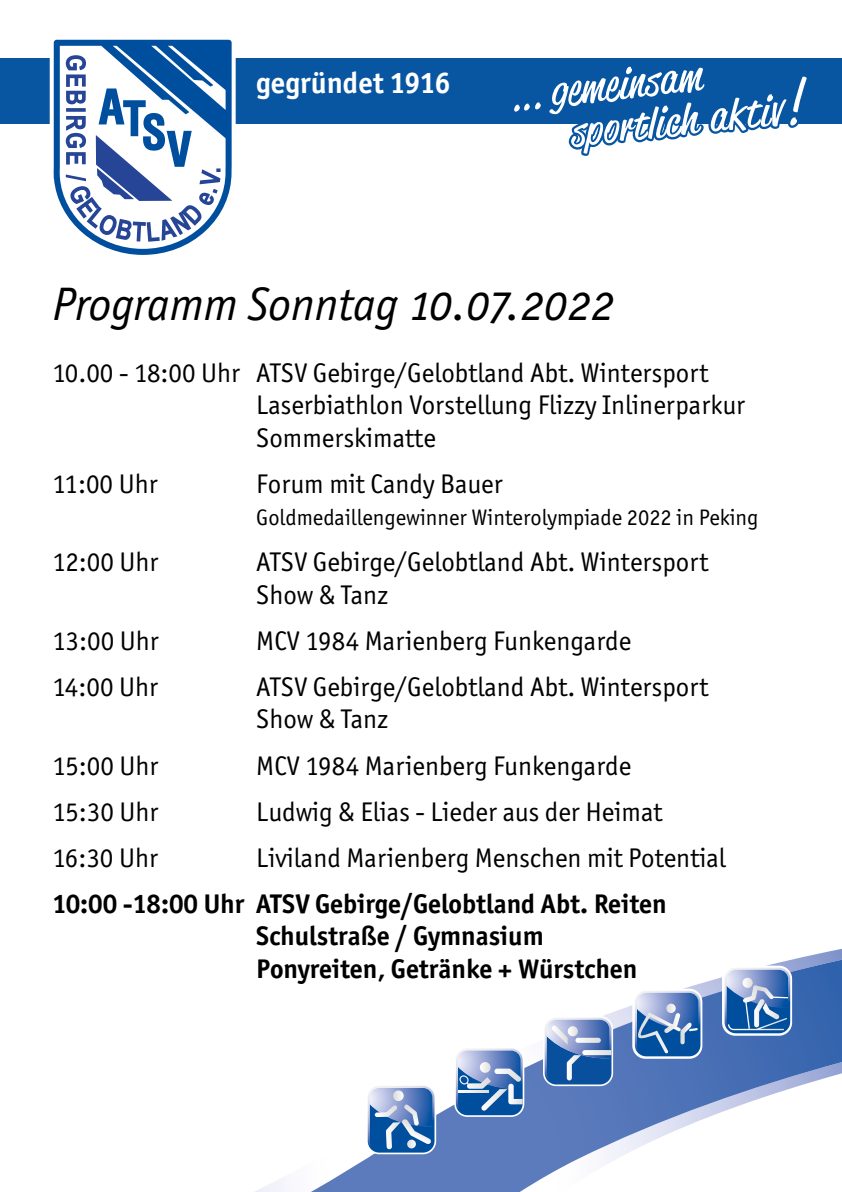
<style>
.page{position:relative;width:842px;height:1192px;background:#fff}
.page>*{position:absolute;margin:0;border:0;box-sizing:border-box;transform-origin:0 0}
.t1{font:47.1px "Officina San ITC Book Ital OS";color:#000}
.t2{font:700 29.9px "Officina Sans ITC";color:#fff}
.t3{font:27.05px/32.5px "Officina Sans ITC";color:#000}
.t4{font:700 27.05px/32.5px "Officina Sans ITC";color:#000}
.t5{font:22.5px "Officina Sans ITC";color:#000}
</style>
<div class="page">
<svg style="left:311px;top:960px;width:531px;height:232px"></svg>
<svg style="left:632px;top:989px;width:70px;height:70px"></svg>
<svg style="left:635px;top:991px;width:65px;height:65px;background:#5e89bf"></svg>
<svg style="left:543px;top:1016px;width:70px;height:70px"></svg>
<svg style="left:545px;top:1018px;width:66px;height:66px;background:#5f87bd"></svg>
<svg style="left:454px;top:1047px;width:70px;height:70px"></svg>
<svg style="left:456px;top:1048px;width:67px;height:67px;background:#6c93c4"></svg>
<svg style="left:722px;top:966px;width:70px;height:70px"></svg>
<svg style="left:725px;top:968px;width:65px;height:65px;background:#628bc0"></svg>
<svg style="left:366px;top:1084px;width:70px;height:70px"></svg>
<svg style="left:368px;top:1086px;width:66px;height:67px;background:#658ec1"></svg>
<div style="left:0;top:58px;width:842px;height:66px;background:#0856a2"></div>
<svg style="left:50px;top:39px;width:186px;height:140px"></svg>
<svg style="left:54px;top:40px;width:178px;height:215px"></svg>
<svg style="left:514px;top:66px;width:293px;height:90px"></svg>
<p class="t2" style="left:256px;top:64px;width:196px">gegründet 1916</p>
<h1 class="t1" style="left:52px;top:278px;width:564px">Programm Sonntag 10.07.2022</h1>
<p class="t3" style="left:256px;top:356px;width:490px;text-indent:-204px">10.00 - 18:00 Uhr ATSV Gebirge/Gelobtland Abt. Wintersport<br>Laserbiathlon Vorstellung Flizzy Inlinerparkur<br>Sommerskimatte</p>
<p class="t3" style="left:52px;top:467px;width:107px">11:00 Uhr</p>
<p class="t3" style="left:256px;top:467px;width:248px">Forum mit Candy Bauer</p>
<p class="t5" style="left:256px;top:505px;width:504px">Goldmedaillengewinner Winterolympiade 2022 in Peking</p>
<p class="t3" style="left:52px;top:546px;width:108px">12:00 Uhr</p>
<p class="t3" style="left:256px;top:546px;width:454px">ATSV Gebirge/Gelobtland Abt. Wintersport<br>Show &amp; Tanz</p>
<p class="t3" style="left:52px;top:624px;width:108px">13:00 Uhr</p>
<p class="t3" style="left:256px;top:624px;width:376px">MCV 1984 Marienberg Funkengarde</p>
<p class="t3" style="left:52px;top:670px;width:107px">14:00 Uhr</p>
<p class="t3" style="left:256px;top:670px;width:454px">ATSV Gebirge/Gelobtland Abt. Wintersport<br>Show &amp; Tanz</p>
<p class="t3" style="left:52px;top:749px;width:108px">15:00 Uhr</p>
<p class="t3" style="left:256px;top:749px;width:376px">MCV 1984 Marienberg Funkengarde</p>
<p class="t3" style="left:52px;top:795px;width:108px">15:30 Uhr</p>
<p class="t3" style="left:256px;top:795px;width:408px">Ludwig &amp; Elias - Lieder aus der Heimat</p>
<p class="t3" style="left:52px;top:841px;width:107px">16:30 Uhr</p>
<p class="t3" style="left:256px;top:841px;width:471px">Liviland Marienberg Menschen mit Potential</p>
<p class="t4" style="left:256px;top:887px;width:412px;text-indent:-204px">10:00 -18:00 Uhr ATSV Gebirge/Gelobtland Abt. Reiten<br>Schulstraße / Gymnasium<br>Ponyreiten, Getränke + Würstchen</p>
</div>
